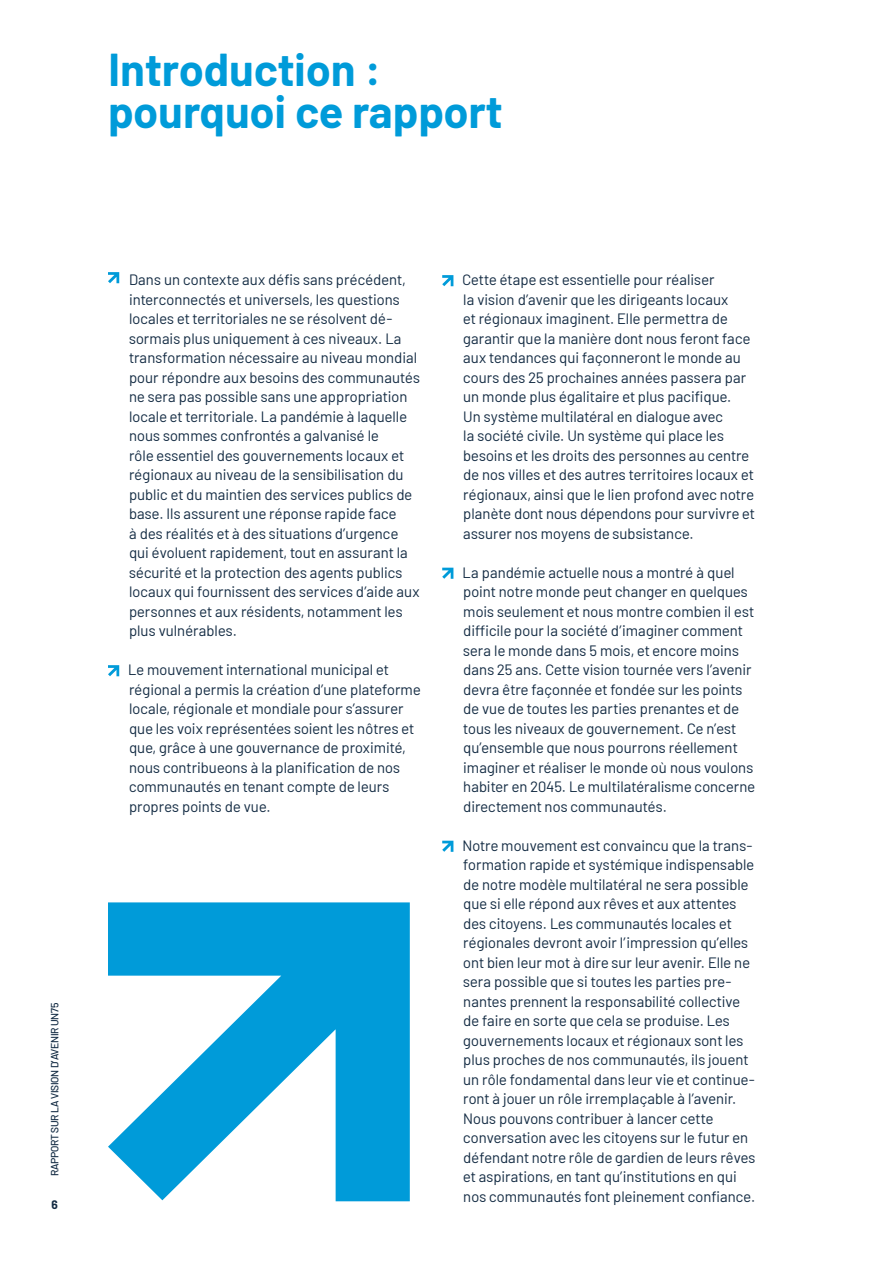
<style>
.page{position:relative;width:893px;height:1263px;background:#fff}
.page>*{position:absolute;margin:0;border:0;box-sizing:border-box;transform-origin:0 0}
.t1{font:700 45px/42px "Barlow";color:#009bd9}
.t2{font:15px/19.5px "Barlow";letter-spacing:.005em;color:#132b43}
.t3{font:700 12px "Barlow";color:#132b43}
.t4{font:500 10.5px "Barlow";letter-spacing:-.02em;color:#132b43}
</style>
<div class="page">
<svg style="left:108px;top:272px;width:11px;height:11px"></svg>
<svg style="left:108px;top:665px;width:11px;height:11px"></svg>
<svg style="left:442px;top:275px;width:11px;height:11px"></svg>
<svg style="left:442px;top:568px;width:11px;height:11px"></svg>
<svg style="left:442px;top:841px;width:11px;height:11px"></svg>
<svg style="left:108px;top:902px;width:302px;height:299px;fill:#009bd9"></svg>
<h1 class="t1" style="left:108px;top:45px;width:396px">Introduction : pourquoi ce rapport</h1>
<p class="t4" style="left:47px;top:1176px;width:176px;rotate:-90deg">RAPPORT SUR LA VISION D’AVENIR UN75</p>
<p class="t3" style="left:52px;top:1196px;width:8px">6</p>
<p class="t2" style="left:129px;top:269px;width:292px">Dans un contexte aux défis sans précédent, interconnectés et universels, les questions locales et territoriales ne se résolvent dé&shy;sormais plus uniquement à ces niveaux. La transformation nécessaire au niveau mondial pour répondre aux besoins des communautés ne sera pas possible sans une appropriation locale et territoriale. La pandémie à laquelle nous sommes confrontés a galvanisé le<br>rôle essentiel des gouvernements locaux et régionaux au niveau de la sensibilisation du public et du maintien des services publics de base. Ils assurent une réponse rapide face<br>à des réalités et à des situations d’urgence qui évoluent rapidement, tout en assurant la sécurité et la protection des agents publics locaux qui fournissent des services d’aide aux personnes et aux résidents, notamment les plus vulnérables.</p>
<p class="t2" style="left:128px;top:659px;width:294px">Le mouvement international municipal et régional a permis la création d’une plateforme locale, régionale et mondiale pour s’assurer que les voix représentées soient les nôtres et que, grâce à une gouvernance de proximité, nous contribueons à la planification de nos communautés en tenant compte de leurs propres points de vue.</p>
<p class="t2" style="left:462px;top:269px;width:294px">Cette étape est essentielle pour réaliser<br>la vision d’avenir que les dirigeants locaux<br>et régionaux imaginent. Elle permettra de garantir que la manière dont nous feront face aux tendances qui façonneront le monde au cours des 25 prochaines années passera par un monde plus égalitaire et plus pacifique.<br>Un système multilatéral en dialogue avec<br>la société civile. Un système qui place les besoins et les droits des personnes au centre de nos villes et des autres territoires locaux et régionaux, ainsi que le lien profond avec notre planète dont nous dépendons pour survivre et assurer nos moyens de subsistance.</p>
<p class="t2" style="left:462px;top:561px;width:294px">La pandémie actuelle nous a montré à quel point notre monde peut changer en quelques mois seulement et nous montre combien il est difficile pour la société d’imaginer comment sera le monde dans 5 mois, et encore moins dans 25 ans. Cette vision tournée vers l’avenir devra être façonnée et fondée sur les points de vue de toutes les parties prenantes et de tous les niveaux de gouvernement. Ce n’est qu’ensemble que nous pourrons réellement imaginer et réaliser le monde où nous voulons habiter en 2045. Le multilatéralisme concerne directement nos communautés.</p>
<p class="t2" style="left:462px;top:834px;width:294px">Notre mouvement est convaincu que la trans&shy;formation rapide et systémique indispensable de notre modèle multilatéral ne sera possible que si elle répond aux rêves et aux attentes des citoyens. Les communautés locales et régionales devront avoir l’impression qu’elles ont bien leur mot à dire sur leur avenir. Elle ne sera possible que si toutes les parties pre&shy;nantes prennent la responsabilité collective de faire en sorte que cela se produise. Les gouvernements locaux et régionaux sont les plus proches de nos communautés, ils jouent un rôle fondamental dans leur vie et continue&shy;ront à jouer un rôle irremplaçable à l’avenir.<br>Nous pouvons contribuer à lancer cette conversation avec les citoyens sur le futur en défendant notre rôle de gardien de leurs rêves et aspirations, en tant qu’institutions en qui nos communautés font pleinement confiance.</p>
</div>
